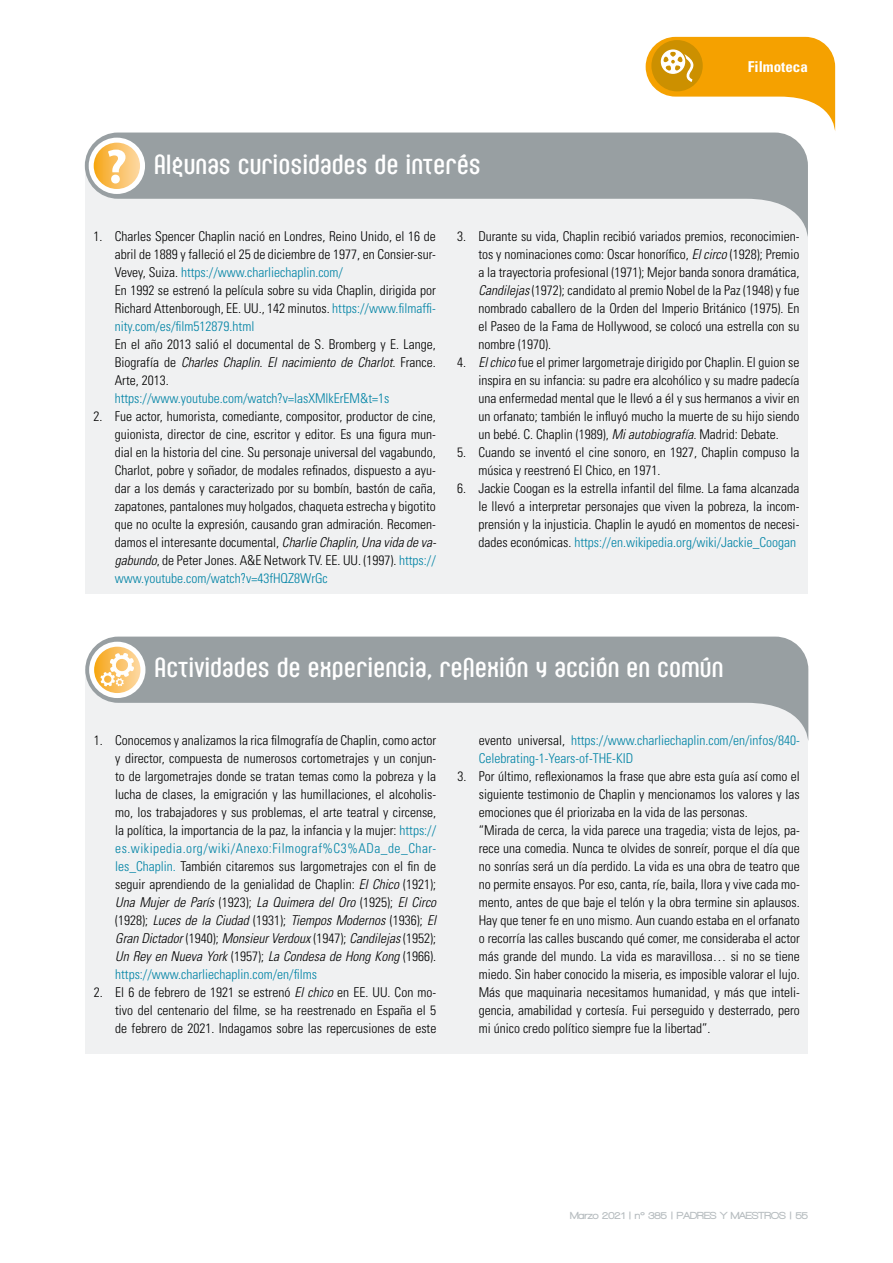
<style>
.page{position:relative;width:893px;height:1263px;background:#fff}
.page>*{position:absolute;margin:0;border:0;box-sizing:border-box;transform-origin:0 0}
.t1{font:22.5px "Seebad LT Std";color:#fff}
.t2{font:700 condensed 15px "Univers";color:#fff}
.t3{font:300 condensed 13.5px/18px "Univers";color:#000;text-align:justify}
.t4{font:300 condensed 13.5px/18px "Univers";color:#0083a5}
.t5{font:900 10.5px "Walkway";color:#b7bdc0}
.s1{color:#0083a5}
.s2{font-style:italic}
.s3{color:#000}
</style>
<div class="page">
<svg style="left:646px;top:37px;width:189px;height:96px"></svg>
<div style="left:85px;top:669px;width:723px;height:384px;background:#f0f1f2"></div>
<svg style="left:85px;top:637px;width:723px;height:102px;fill:#989fa2"></svg>
<svg style="left:92px;top:644px;width:51px;height:51px"></svg>
<div style="left:89px;top:642px;width:56px;height:56px;border:5px solid #fff;border-radius:50%"></div>
<svg style="left:101px;top:653px;width:33px;height:33px"></svg>
<div style="left:85px;top:170px;width:723px;height:424px;background:#f0f1f2"></div>
<svg style="left:85px;top:133px;width:723px;height:104px;fill:#989fa2"></svg>
<svg style="left:91px;top:140px;width:52px;height:51px"></svg>
<div style="left:89px;top:138px;width:56px;height:56px;border:5px solid #fff;border-radius:50%"></div>
<div style="left:111px;top:175px;width:9px;height:8px;background:#fff;border-radius:50%"></div>
<svg style="left:108px;top:150px;width:18px;height:22px"></svg>
<p class="t1" style="left:154px;top:153px;width:328px">Algunas curiosidades de interés</p>
<p class="t2" style="left:748px;top:57px;width:61px">Filmoteca</p>
<p class="t3" style="left:115px;top:227px;width:322px;text-indent:-21px">1. Charles Spencer Chaplin nació en Londres, Reino Unido, el 16 de abril de 1889 y falleció el 25 de diciembre de 1977, en Consier-sur-Vevey, Suiza. <span class="s1">https://www.charliechaplin.com/</span></p>
<p class="t3" style="left:115px;top:281px;width:323px">En 1992 se estrenó la película sobre su vida Chaplin, dirigida por Richard Attenborough, EE. UU., 142 minutos. <span class="s1">https://www.filmaffi&shy;nity.com/es/film512879.html</span></p>
<p class="t3" style="left:115px;top:335px;width:323px">En el año 2013 salió el documental de S. Bromberg y E. Lange, Biografía de <span class="s2">Charles Chaplin. El nacimiento de Charlot.</span> France.<br>Arte, 2013.</p>
<p class="t4" style="left:115px;top:389px;width:276px">https://www.youtube.com/watch?v=lasXMlkErEM&amp;t=1s</p>
<p class="t3" style="left:115px;top:407px;width:323px;text-indent:-21px">2. Fue actor, humorista, comediante, compositor, productor de cine, guionista, director de cine, escritor y editor. Es una figura mun&shy;dial en la historia del cine. Su personaje universal del vagabundo, Charlot, pobre y soñador, de modales refinados, dispuesto a ayu&shy;dar a los demás y caracterizado por su bombín, bastón de caña, zapatones, pantalones muy holgados, chaqueta estrecha y bigotito que no oculte la expresión, causando gran admiración. Recomen&shy;damos el interesante documental, <span class="s2">Charlie Chaplin, Una vida de va&shy;gabundo</span>, de Peter Jones. A&amp;E Network TV. EE. UU. (1997). <span class="s1">https:// www.youtube.com/watch?v=43fHQZ8WrGc</span></p>
<p class="t3" style="left:478px;top:227px;width:323px;text-indent:-21px">3. Durante su vida, Chaplin recibió variados premios, reconocimien&shy;tos y nominaciones como: Oscar honorífico, <span class="s2">El circo</span> (1928); Premio a la trayectoria profesional (1971); Mejor banda sonora dramática, <span class="s2">Candilejas</span> (1972); candidato al premio Nobel de la Paz (1948) y fue nombrado caballero de la Orden del Imperio Británico (1975). En el Paseo de la Fama de Hollywood, se colocó una estrella con su nombre (1970).</p>
<p class="t3" style="left:478px;top:353px;width:323px;text-indent:-21px">4. <span class="s2">El chico</span> fue el primer largometraje dirigido por Chaplin. El guion se inspira en su infancia: su padre era alcohólico y su madre padecía una enfermedad mental que le llevó a él y sus hermanos a vivir en un orfanato; también le influyó mucho la muerte de su hijo siendo un bebé. C. Chaplin (1989), <span class="s2">Mi autobiografía.</span> Madrid: Debate.</p>
<p class="t3" style="left:478px;top:443px;width:323px;text-indent:-21px">5. Cuando se inventó el cine sonoro, en 1927, Chaplin compuso la música y reestrenó El Chico, en 1971.</p>
<p class="t3" style="left:478px;top:479px;width:323px;text-indent:-21px">6. Jackie Coogan es la estrella infantil del filme. La fama alcanzada le llevó a interpretar personajes que viven la pobreza, la incom&shy;prensión y la injusticia. Chaplin le ayudó en momentos de necesi&shy;dades económicas. <span class="s1">https://en.wikipedia.org/wiki/Jackie_Coogan</span></p>
<p class="t1" style="left:155px;top:656px;width:570px">Actividades de experiencia, reflexión y acción en común</p>
<p class="t3" style="left:115px;top:731px;width:323px;text-indent:-21px">1. Conocemos y analizamos la rica filmografía de Chaplin, como actor y director, compuesta de numerosos cortometrajes y un conjun&shy;to de largometrajes donde se tratan temas como la pobreza y la lucha de clases, la emigración y las humillaciones, el alcoholis&shy;mo, los trabajadores y sus problemas, el arte teatral y circense, la política, la importancia de la paz, la infancia y la mujer: <span class="s1">https:// es.wikipedia.org/wiki/Anexo:Filmograf%C3%ADa_de_Char&shy;les_Chaplin.</span> También citaremos sus largometrajes con el fin de seguir aprendiendo de la genialidad de Chaplin: <span class="s2">El Chico</span> (1921); <span class="s2">Una Mujer de París</span> (1923); <span class="s2">La Quimera del Oro</span> (1925); <span class="s2">El Circo </span>(1928); <span class="s2">Luces de la Ciudad</span> (1931); <span class="s2">Tiempos Modernos</span> (1936); <span class="s2">El Gran Dictador</span> (1940); <span class="s2">Monsieur Verdoux</span> (1947); <span class="s2">Candilejas</span> (1952); <span class="s2">Un Rey en Nueva York</span> (1957); <span class="s2">La Condesa de Hong Kong</span> (1966). <span class="s1">https://www.charliechaplin.com/en/films</span></p>
<p class="t3" style="left:115px;top:983px;width:323px;text-indent:-21px">2. El 6 de febrero de 1921 se estrenó <span class="s2">El chico</span> en EE. UU. Con mo&shy;tivo del centenario del filme, se ha reestrenado en España el 5 de febrero de 2021. Indagamos sobre las repercusiones de este</p>
<p class="t4" style="left:479px;top:731px;width:323px"><span class="s3">evento universal,</span> https://www.charliechaplin.com/en/infos/840-<br>Celebrating-1-Years-of-THE-KID</p>
<p class="t3" style="left:479px;top:767px;width:323px;text-indent:-21px">3. Por último, reflexionamos la frase que abre esta guía así como el siguiente testimonio de Chaplin y mencionamos los valores y las emociones que él priorizaba en la vida de las personas.</p>
<p class="t3" style="left:479px;top:821px;width:323px">“Mirada de cerca, la vida parece una tragedia; vista de lejos, pa&shy;rece una comedia. Nunca te olvides de sonreír, porque el día que no sonrías será un día perdido. La vida es una obra de teatro que no permite ensayos. Por eso, canta, ríe, baila, llora y vive cada mo&shy;mento, antes de que baje el telón y la obra termine sin aplausos.<br>Hay que tener fe en uno mismo. Aun cuando estaba en el orfanato o recorría las calles buscando qué comer, me consideraba el actor más grande del mundo. La vida es maravillosa… si no se tiene miedo. Sin haber conocido la miseria, es imposible valorar el lujo.<br>Más que maquinaria necesitamos humanidad, y más que inteli&shy;gencia, amabilidad y cortesía. Fui perseguido y desterrado, pero mi único credo político siempre fue la libertad”.</p>
<p class="t5" style="left:570px;top:1209px;width:239px">Marzo 2021 | nº 385 | PADRES Y MAESTROS | 55</p>
</div>
